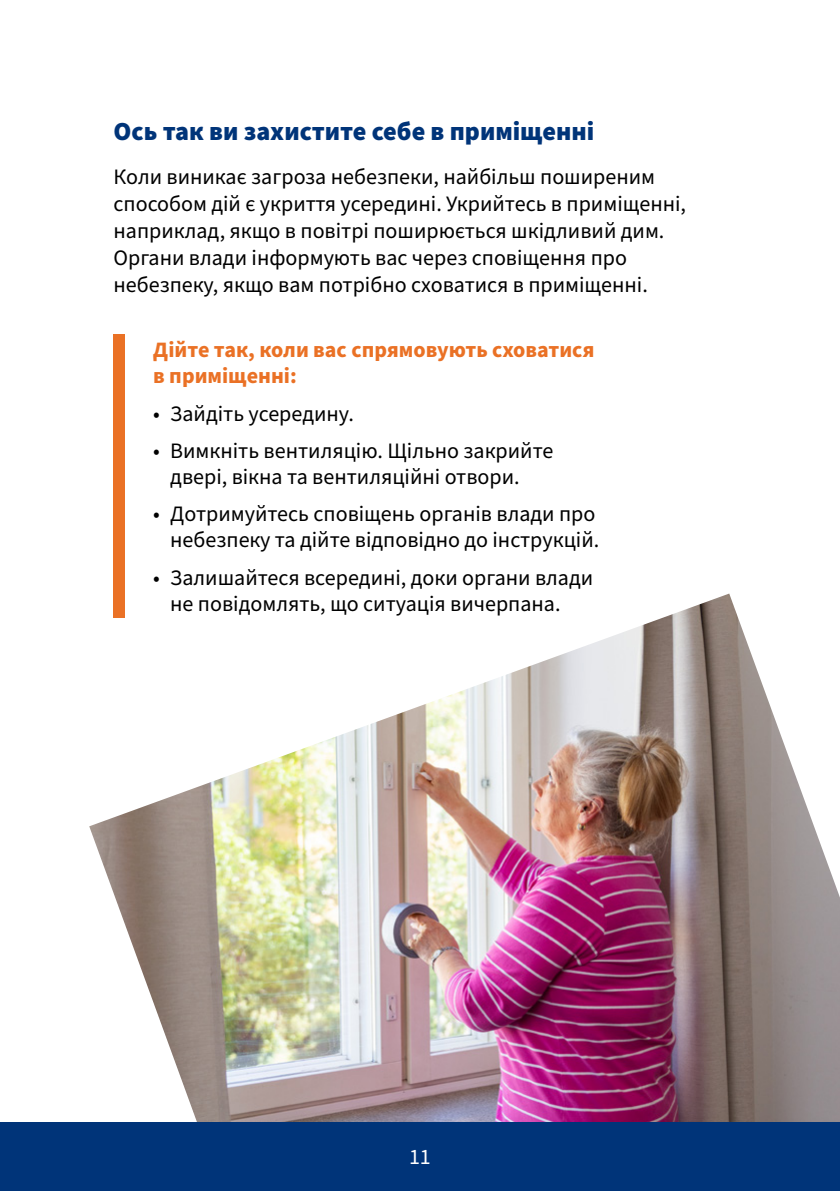
<style>
.page{position:relative;width:840px;height:1191px;background:#fff}
.page>*{position:absolute;margin:0;border:0;box-sizing:border-box;transform-origin:0 0}
.valiotsikko_h2{font:900 26px "Source Sans Pro";color:#003479}
.lista_p{font:22px/26px "Source Sans Pro";color:#000}
.leipis_p{font:22px/27px "Source Sans Pro";color:#000}
.listan_otsikko_h3{font:700 22px/26px "Source Sans Pro";color:#ea7125}
.t1{font:22px "Source Sans Pro";color:#fff}
</style>
<div class="page">
<div style="left:113px;top:335px;width:12px;height:283px;background:#ea7125"></div>
<img style="left:89px;top:593px;width:750px;height:530px">
<div style="left:0;top:1123px;width:839px;height:68px;background:#003479"></div>
<h2 class="valiotsikko_h2" style="left:113px;top:113px;width:482px">Ось так ви захистите себе в приміщенні</h2>
<p class="leipis_p" style="left:113px;top:164px;width:573px">Коли виникає загроза небезпеки, найбільш поширеним способом дій є укриття усередині. Укрийтесь в приміщенні, наприклад, якщо в повітрі поширюється шкідливий дим.<br>Органи влади інформують вас через сповіщення про небезпеку, якщо вам потрібно сховатися в приміщенні.</p>
<h3 class="listan_otsikko_h3" style="left:153px;top:337px;width:442px">Дійте так, коли вас спрямовують сховатися в приміщенні:</h3>
<p class="lista_p" style="left:153px;top:401px;width:202px">• Зайдіть усередину.</p>
<p class="lista_p" style="left:170px;top:438px;width:384px;text-indent:-17px">• Вимкніть вентиляцію. Щільно закрийте двері, вікна та вентиляційні отвори.</p>
<p class="lista_p" style="left:153px;top:501px;width:447px;text-align:right">• Дотримуйтесь сповіщень органів влади про небезпеку та дійте відповідно до інструкцій.</p>
<p class="lista_p" style="left:170px;top:565px;width:424px;text-indent:-17px">• Залишайтеся всередині, доки органи влади не повідомлять, що ситуація вичерпана.</p>
<p class="t1" style="left:409px;top:1141px;width:23px">11</p>
</div>
